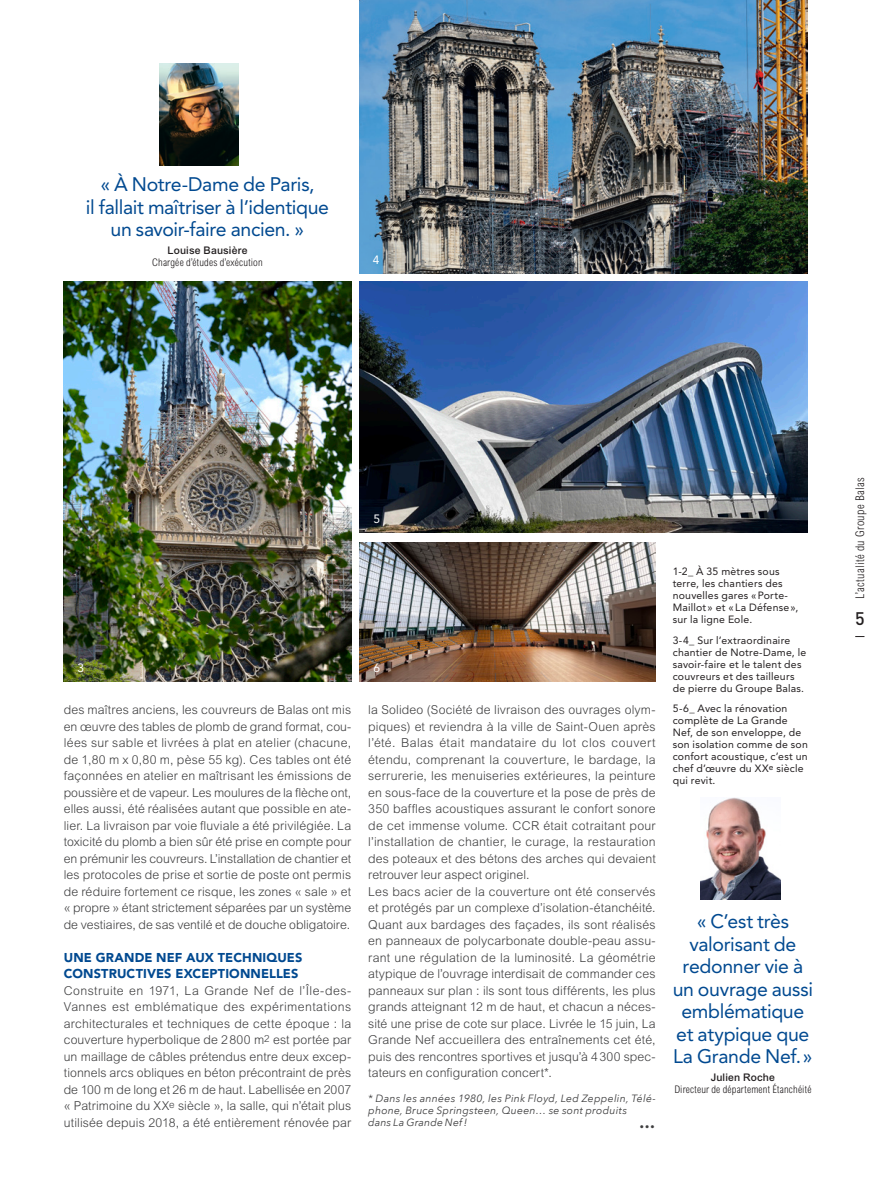
<style>
.page{position:relative;width:893px;height:1191px;background:#fff}
.page>*{position:absolute;margin:0;border:0;box-sizing:border-box;transform-origin:0 0}
.t1{font:19.5px/22.5px "Avenir LT Std";letter-spacing:-.015em;color:#014990;text-align:center}
.t2{font:500 18px "DINOT";color:#231f20}
.t3{font:900 12.75px/16.5px "Avenir LT Std";letter-spacing:.01em;color:#014990}
.t4{font:300 12.3px/16.5px "Arial MT Std";letter-spacing:.015em;color:#3e3e3f;text-align:justify}
.t5{font:300 condensed 12px "Arial MT Std";letter-spacing:.03em;color:#231f20}
.t6{font:12px "Avenir LT Std";color:#fff}
.t7{font:10.5px/12px "Avenir LT Std";letter-spacing:.02em;color:#231f20}
.t8{font:italic 10.5px/12px "Avenir Next";letter-spacing:.025em;color:#3e3e3f}
.t9{font:300 condensed 10.5px "Arial MT Std";letter-spacing:.02em;color:#231f20}
.t10{font:500 10.5px "Arial MT Std";letter-spacing:.015em;color:#231f20}
</style>
<div class="page">
<img style="left:159px;top:64px;width:80px;height:101px">
<img style="left:700px;top:797px;width:80px;height:102px">
<img style="left:64px;top:282px;width:287px;height:399px">
<img style="left:359px;top:282px;width:449px;height:251px">
<img style="left:360px;top:542px;width:296px;height:139px">
<img style="left:360px;top:0;width:448px;height:274px">
<h1 class="t1" style="left:86px;top:173px;width:245px">« À Notre-Dame de Paris,<br>il fallait maîtriser à l’identique un savoir-faire ancien. »</h1>
<p class="t10" style="left:167px;top:244px;width:82px">Louise Bausière</p>
<p class="t9" style="left:152px;top:258px;width:112px">Chargée d’études d’exécution</p>
<p class="t6" style="left:373px;top:253px;width:8px">4</p>
<p class="t6" style="left:373px;top:512px;width:8px">5</p>
<p class="t6" style="left:77px;top:661px;width:8px">3</p>
<p class="t4" style="left:64px;top:703px;width:289px">des maîtres anciens, les couvreurs de Balas ont mis en œuvre des tables de plomb de grand format, cou&shy;lées sur sable et livrées à plat en atelier (chacune, de 1,80 m x 0,80 m, pèse 55 kg). Ces tables ont été façonnées en atelier en maîtrisant les émissions de poussière et de vapeur. Les moulures de la flèche ont, elles aussi, été réalisées autant que possible en ate&shy;lier. La livraison par voie fluviale a été privilégiée. La toxicité du plomb a bien sûr été prise en compte pour en prémunir les couvreurs. L’installation de chantier et les protocoles de prise et sortie de poste ont permis de réduire fortement ce risque, les zones « sale » et « propre » étant strictement séparées par un système de vestiaires, de sas ventilé et de douche obligatoire.</p>
<p class="t3" style="left:64px;top:948px;width:240px">UNE GRANDE NEF AUX TECHNIQUES<br>CONSTRUCTIVES EXCEPTIONNELLES</p>
<p class="t4" style="left:64px;top:983px;width:289px">Construite en 1971, La Grande Nef de l’Île-des-Vannes est emblématique des expérimentations architecturales et techniques de cette époque : la couverture hyperbolique de 2 800 m<sup>2</sup> est portée par un maillage de câbles prétendus entre deux excep&shy;tionnels arcs obliques en béton précontraint de près de 100 m de long et 26 m de haut. Labellisée en 2007 « Patrimoine du XX<sup>e</sup> siècle », la salle, qui n’était plus utilisée depuis 2018, a été entièrement rénovée par</p>
<p class="t6" style="left:373px;top:661px;width:8px">6</p>
<p class="t4" style="left:368px;top:703px;width:289px;text-align:left">la Solideo (Société de livraison des ouvrages olym&shy;piques) et reviendra à la ville de Saint-Ouen après l’été. Balas était mandataire du lot clos couvert étendu, comprenant la couverture, le bardage, la serrurerie, les menuiseries extérieures, la peinture en sous-face de la couverture et la pose de près de 350 baffles acoustiques assurant le confort sonore de cet immense volume. CCR était cotraitant pour l’installation de chantier, le curage, la restauration des poteaux et des bétons des arches qui devaient retrouver leur aspect originel.<br>Les bacs acier de la couverture ont été conservés et protégés par un complexe d’isolation-étanchéité.<br>Quant aux bardages des façades, ils sont réalisés en panneaux de polycarbonate double-peau assu&shy;rant une régulation de la luminosité. La géométrie atypique de l’ouvrage interdisait de commander ces panneaux sur plan : ils sont tous différents, les plus grands atteignant 12 m de haut, et chacun a néces&shy;sité une prise de cote sur place. Livrée le 15 juin, La Grande Nef accueillera des entraînements cet été, puis des rencontres sportives et jusqu’à 4 300 spec&shy;tateurs en configuration concert*.</p>
<p class="t8" style="left:368px;top:1092px;width:289px">* Dans les années 1980, les Pink Floyd, Led Zeppelin, Télé&shy;phone, Bruce Springsteen, Queen… se sont produits<br>dans La Grande Nef !</p>
<p class="t4" style="left:639px;top:1119px;width:18px">•••</p>
<p class="t7" style="left:673px;top:565px;width:127px">1-2_ À 35 mètres sous terre, les chantiers des nouvelles gares « Porte-<br>Maillot » et « La Défense », sur la ligne Eole.</p>
<p class="t7" style="left:673px;top:634px;width:135px">3-4_ Sur l’extraordinaire chantier de Notre-Dame, le savoir-faire et le talent des couvreurs et des tailleurs de pierre du Groupe Balas.</p>
<p class="t7" style="left:673px;top:702px;width:137px">5-6_ Avec la rénovation complète de La Grande<br>Nef, de son enveloppe, de son isolation comme de son confort acoustique, c’est un chef d’œuvre du XX<sup>e</sup> siècle qui revit.</p>
<h1 class="t1" style="left:673px;top:910px;width:142px">« C’est très valorisant de redonner vie à un ouvrage aussi emblématique et atypique que<br>La Grande Nef. »</h1>
<p class="t10" style="left:711px;top:1071px;width:66px">Julien Roche</p>
<p class="t9" style="left:674px;top:1085px;width:139px">Directeur de département Étanchéité</p>
<p class="t5" style="left:855px;top:599px;width:123px;rotate:-90deg">L’actualité du Groupe Balas</p>
<h2 class="t2" style="left:855px;top:608px;width:11px">5</h2>
</div>
